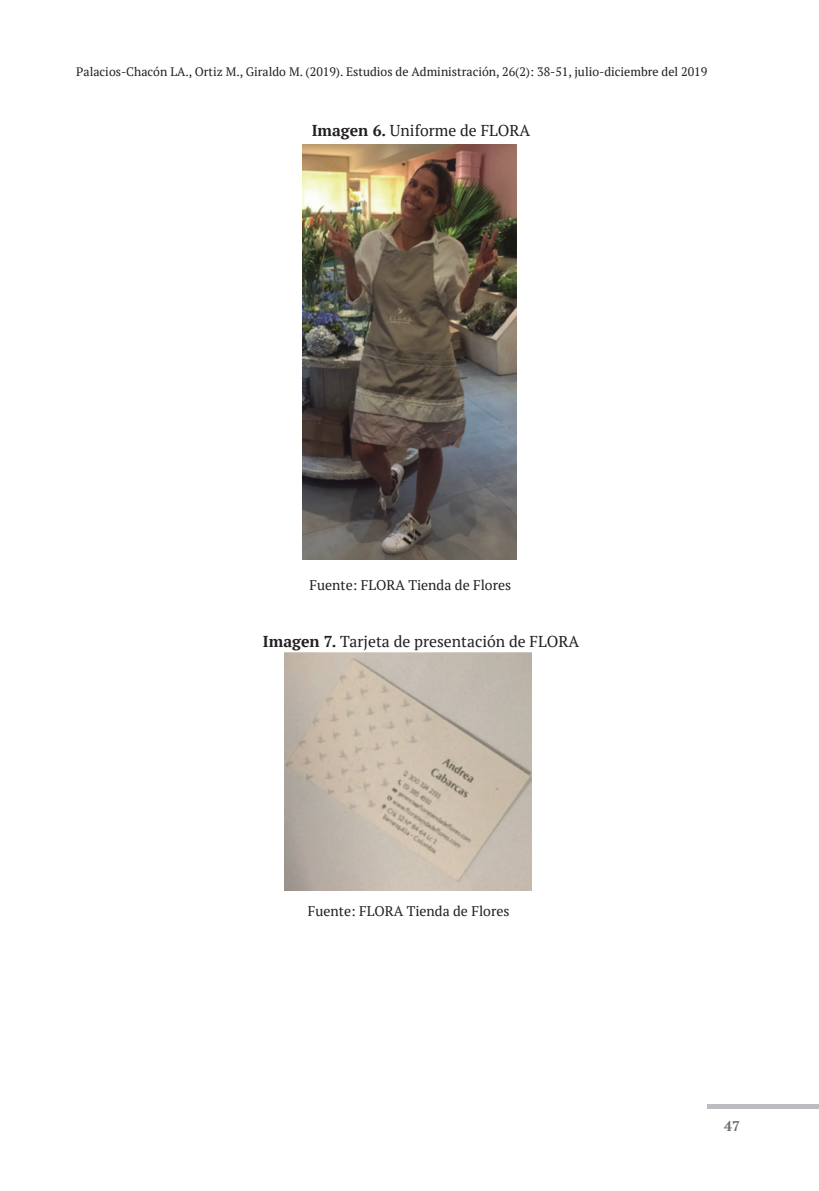
<style>
.page{position:relative;width:819px;height:1191px;background:#fff}
.page>*{position:absolute;margin:0;border:0;box-sizing:border-box;transform-origin:0 0}
.t1{font:15.75px "PT Serif";color:#231f20}
.t2{font:14px "PT Serif";color:#231f20}
.t3{font:700 14px "PT Serif";color:#6c6d70}
.t4{font:12.25px "PT Serif";color:#231f20}
.s1{font-weight:700}
</style>
<div class="page">
<div style="left:707px;top:1104px;width:112px;height:5px;background:#bcbdc0"></div>
<img style="left:303px;top:144px;width:213px;height:415px">
<img style="left:284px;top:652px;width:247px;height:238px">
<p class="t4" style="left:76px;top:64px;width:632px">Palacios-Chacón LA., Ortiz M., Giraldo M. (2019). Estudios de Administración, 26(2): 38-51, julio-diciembre del 2019</p>
<p class="t1" style="left:312px;top:120px;width:220px"><span class="s1">Imagen 6.</span> Uniforme de FLORA</p>
<p class="t2" style="left:309px;top:576px;width:203px">Fuente: FLORA Tienda de Flores</p>
<p class="t1" style="left:263px;top:631px;width:318px"><span class="s1">Imagen 7.</span> Tarjeta de presentación de FLORA</p>
<p class="t2" style="left:308px;top:901px;width:203px">Fuente: FLORA Tienda de Flores</p>
<p class="t3" style="left:724px;top:1116px;width:17px">47</p>
</div>
